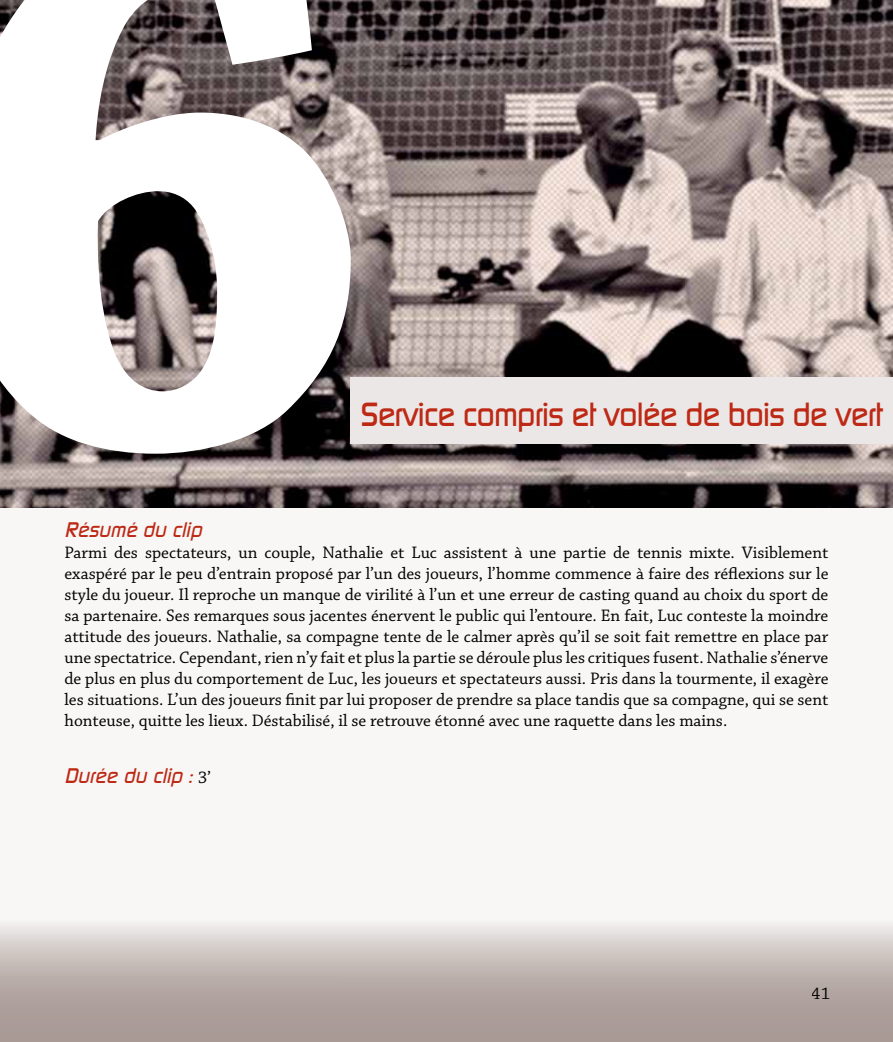
<style>
.page{position:relative;width:893px;height:1042px;background:#fff}
.page>*{position:absolute;margin:0;border:0;box-sizing:border-box;transform-origin:0 0}
.t1{font:33.25px "Modaerne";letter-spacing:-.03em;color:#be2915}
.t2{font:italic 21px "Modaerne";color:#be2915}
.t3{font:17.5px/21px "Chaparral Pro";color:#000;text-align:justify}
.s1{font-family:"Chaparral Pro";font-style:normal;font-size:17.5px;color:#000}
</style>
<div class="page">
<svg style="left:0;top:920px;width:893px;height:122px;background:#c0b6b2"></svg>
<div style="left:0;top:485px;width:893px;height:433px;background:#f8f7f6"></div>
<img style="left:0;top:0;width:893px;height:507px">
<svg style="left:0;top:0;width:351px;height:454px"></svg>
<div style="left:351px;top:377px;width:542px;height:67px;background:#ebe7e6"></div>
<h1 class="t1" style="left:361px;top:396px;width:523px">Service compris et volée de bois de vert</h1>
<p class="t2" style="left:64px;top:518px;width:139px">Résumé du clip</p>
<p class="t3" style="left:64px;top:543px;width:766px">Parmi des spectateurs, un couple, Nathalie et Luc assistent à une partie de tennis mixte. Visiblement exaspéré par le peu d’entrain proposé par l’un des joueurs, l’homme commence à faire des réflexions sur le style du joueur. Il reproche un manque de virilité à l’un et une erreur de casting quand au choix du sport de sa partenaire. Ses remarques sous jacentes énervent le public qui l’entoure. En fait, Luc conteste la moindre attitude des joueurs. Nathalie, sa compagne tente de le calmer après qu’il se soit fait remettre en place par une spectatrice. Cependant, rien n’y fait et plus la partie se déroule plus les critiques fusent. Nathalie s’énerve de plus en plus du comportement de Luc, les joueurs et spectateurs aussi. Pris dans la tourmente, il exagère les situations. L’un des joueurs finit par lui proposer de prendre sa place tandis que sa compagne, qui se sent honteuse, quitte les lieux. Déstabilisé, il se retrouve étonné avec une raquette dans les mains.</p>
<p class="t2" style="left:64px;top:764px;width:148px">Durée du clip : <span class="s1">3’</span></p>
<p class="t3" style="left:812px;top:984px;width:20px">41</p>
</div>
